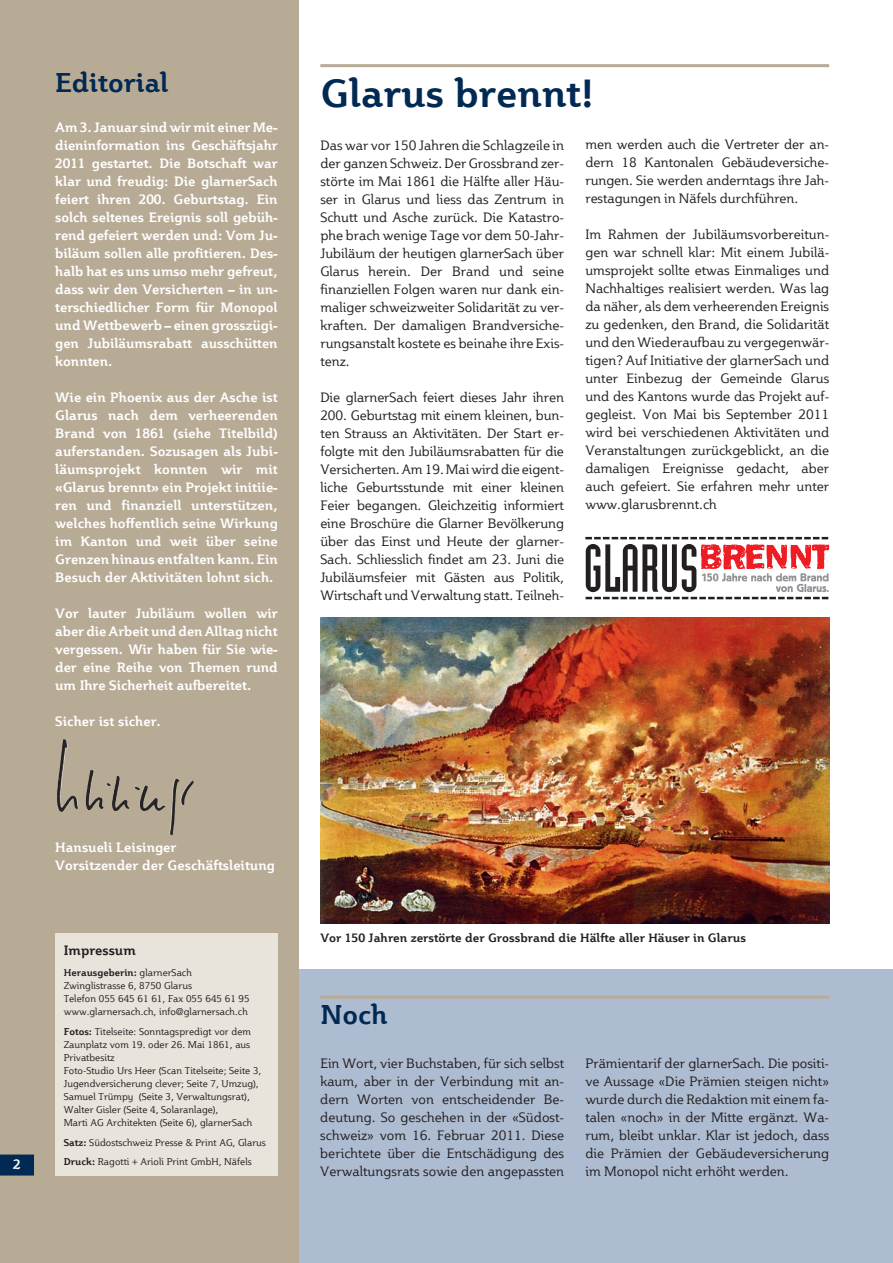
<style>
.page{position:relative;width:893px;height:1263px;background:#fff}
.page>*{position:absolute;margin:0;border:0;box-sizing:border-box;transform-origin:0 0}
.t1{font:700 39px "Plume";color:#002953}
.t2{font:700 27px "Plume";color:#002953}
.t3{font:13.5px/18px "Plume";color:#231f20;text-align:justify}
.t4{font:700 13.5px/18px "Plume";color:#fff;text-align:justify}
.t5{font:700 13.5px "Plume";color:#231f20}
.t6{font:700 12px "Plume";color:#231f20}
.t7{font:9.75px/13px "Plume";color:#231f20}
.s1{font-weight:700}
</style>
<div class="page">
<div style="left:299px;top:969px;width:594px;height:294px;background:#aebcd2"></div>
<div style="left:0;top:0;width:299px;height:1263px;background:#b8ab95"></div>
<div style="left:0;top:1154px;width:34px;height:21px;background:#002953"></div>
<hr style="left:320px;top:64px;width:509px;height:3px;background:#b8ab95">
<img style="left:320px;top:618px;width:509px;height:306px">
<hr style="left:320px;top:996px;width:509px;height:3px;background:#b8ab95">
<div style="left:55px;top:933px;width:223px;height:243px;background:#e8e3db"></div>
<svg style="left:585px;top:537px;width:244px;height:62px"></svg>
<img style="left:135px;top:787px;width:30px;height:24px">
<p class="t2" style="left:55px;top:67px;width:115px">Editorial</p>
<p class="t1" style="left:320px;top:70px;width:275px">Glarus brennt!</p>
<p class="t3" style="left:320px;top:136px;width:245px">Das war vor 150 Jahren die Schlagzeile in der ganzen Schweiz. Der Grossbrand zer&shy;störte im Mai 1861 die Hälfte aller Häu&shy;ser in Glarus und liess das Zentrum in Schutt und Asche zurück. Die Katastro&shy;phe brach wenige Tage vor dem 50-Jahr-Jubiläum der heutigen glarnerSach über Glarus herein. Der Brand und seine finanziellen Folgen waren nur dank ein&shy;maliger schweizweiter Solidarität zu ver&shy;kraften. Der damaligen Brandversiche&shy;rungsanstalt kostete es beinahe ihre Exis&shy;tenz.</p>
<p class="t3" style="left:320px;top:388px;width:245px">Die glarnerSach feiert dieses Jahr ihren 200. Geburtstag mit einem kleinen, bun&shy;ten Strauss an Aktivitäten. Der Start er&shy;folgte mit den Jubiläumsrabatten für die Versicherten. Am 19. Mai wird die eigent&shy;liche Geburtsstunde mit einer kleinen Feier begangen. Gleichzeitig informiert eine Broschüre die Glarner Bevölkerung über das Einst und Heute der glarner-Sach. Schliesslich findet am 23. Juni die Jubiläumsfeier mit Gästen aus Politik, Wirtschaft und Verwaltung statt. Teilneh-</p>
<p class="t4" style="left:55px;top:118px;width:224px">Am 3. Januar sind wir mit einer Me&shy;dieninformation ins Geschäftsjahr 2011 gestartet. Die Botschaft war klar und freudig: Die glarnerSach feiert ihren 200. Geburtstag. Ein solch seltenes Ereignis soll gebüh&shy;rend gefeiert werden und: Vom Ju&shy;biläum sollen alle profitieren. Des&shy;halb hat es uns umso mehr gefreut, dass wir den Versicherten – in un&shy;terschiedlicher Form für Monopol und Wettbewerb – einen grosszügi&shy;gen Jubiläumsrabatt ausschütten konnten.</p>
<p class="t4" style="left:55px;top:388px;width:224px">Wie ein Phoenix aus der Asche ist Glarus nach dem verheerenden Brand von 1861 (siehe Titelbild) auferstanden. Sozusagen als Jubi&shy;läumsprojekt konnten wir mit «Glarus brennt» ein Projekt initiie&shy;ren und finanziell unterstützen, welches hoffentlich seine Wirkung im Kanton und weit über seine Grenzen hinaus entfalten kann. Ein Besuch der Aktivitäten lohnt sich.</p>
<p class="t4" style="left:55px;top:604px;width:224px">Vor lauter Jubiläum wollen wir aber die Arbeit und den Alltag nicht vergessen. Wir haben für Sie wie&shy;der eine Reihe von Themen rund um Ihre Sicherheit aufbereitet.</p>
<p class="t4" style="left:55px;top:712px;width:107px">Sicher ist sicher.</p>
<p class="t3" style="left:585px;top:136px;width:245px">men werden auch die Vertreter der an&shy;dern 18 Kantonalen Gebäudeversiche&shy;rungen. Sie werden anderntags ihre Jah&shy;restagungen in Näfels durchführen.</p>
<p class="t3" style="left:585px;top:226px;width:245px">Im Rahmen der Jubiläumsvorbereitun&shy;gen war schnell klar: Mit einem Jubilä&shy;umsprojekt sollte etwas Einmaliges und Nachhaltiges realisiert werden. Was lag da näher, als dem verheerenden Ereignis zu gedenken, den Brand, die Solidarität und den Wiederaufbau zu vergegenwär&shy;tigen? Auf Initiative der glarnerSach und unter Einbezug der Gemeinde Glarus und des Kantons wurde das Projekt auf&shy;gegleist. Von Mai bis September 2011 wird bei verschiedenen Aktivitäten und Veranstaltungen zurückgeblickt, an die damaligen Ereignisse gedacht, aber auch gefeiert. Sie erfahren mehr unter www.glarusbrennt.ch</p>
<p class="t4" style="left:13px;top:1155px;width:9px">2</p>
<p class="t4" style="left:55px;top:838px;width:221px">Hansueli Leisinger<br>Vorsitzender der Geschäftsleitung</p>
<p class="t5" style="left:64px;top:942px;width:74px">Impressum</p>
<p class="t7" style="left:64px;top:966px;width:187px"><span class="s1">Herausgeberin:</span> glarnerSach Zwinglistrasse 6, 8750 Glarus<br>Telefon 055 645 61 61, Fax 055 645 61 95 www.glarnersach.ch, info@glarnersach.ch</p>
<p class="t7" style="left:64px;top:1025px;width:199px"><span class="s1">Fotos:</span> Titelseite: Sonntagspredigt vor dem Zaunplatz vom 19. oder 26. Mai 1861, aus Privatbesitz<br>Foto-Studio Urs Heer (Scan Titelseite; Seite 3, Jugendversicherung clever; Seite 7, Umzug), Samuel Trümpy (Seite 3, Verwaltungsrat), Walter Gisler (Seite 4, Solaranlage),<br>Marti AG Architekten (Seite 6), glarnerSach</p>
<p class="t7" style="left:64px;top:1132px;width:204px;line-height:19.5px"><span class="s1">Satz:</span> Südostschweiz Presse &amp; Print AG, Glarus<br><span class="s1">Druck:</span> Ragotti + Arioli Print GmbH, Näfels</p>
<p class="t6" style="left:320px;top:930px;width:427px">Vor 150 Jahren zerstörte der Grossbrand die Hälfte aller Häuser in Glarus</p>
<p class="t2" style="left:320px;top:999px;width:69px">Noch</p>
<p class="t3" style="left:320px;top:1054px;width:245px">Ein Wort, vier Buchstaben, für sich selbst kaum, aber in der Verbindung mit an&shy;dern Worten von entscheidender Be - deutung. So geschehen in der «Südost&shy;schweiz» vom 16. Februar 2011. Diese berichtete über die Entschädigung des Verwaltungsrats sowie den angepassten</p>
<p class="t3" style="left:585px;top:1054px;width:245px">Prämientarif der glarnerSach. Die positi&shy;ve Aussage «Die Prämien steigen nicht» wurde durch die Redaktion mit einem fa&shy;talen «noch» in der Mitte ergänzt. Wa&shy;rum, bleibt unklar. Klar ist jedoch, dass die Prämien der Gebäudeversicherung im Monopol nicht erhöht werden.</p>
</div>
